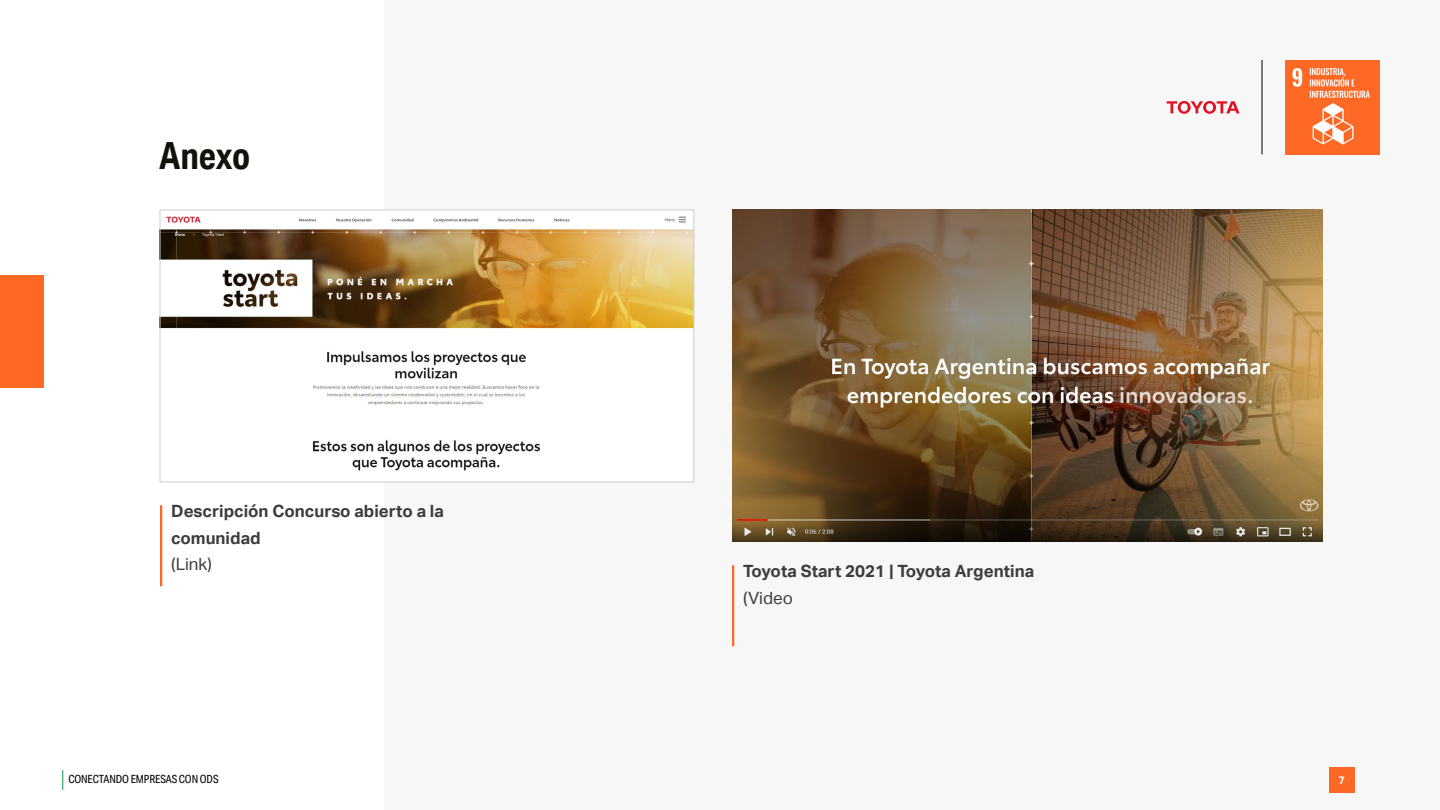
<style>
.page{position:relative;width:1440px;height:810px;background:#fff}
.page>*{position:absolute;margin:0;border:0;box-sizing:border-box;transform-origin:0 0}
.t1{font:700 37.5px "Aktiv Grotesk Cd";letter-spacing:-.005em;color:#12110c}
.t2{font:700 16.88px/26.2px "Aktiv Grotesk";color:#3c3c3b}
.t3{font:16.88px "Aktiv Grotesk";color:#3c3c3b}
.t4{font:11.25px "Aktiv Grotesk Cd";letter-spacing:-.01em;color:#000}
.t5{font:700 10.88px "Aktiv Grotesk";color:#fff}
</style>
<div class="page">
<div style="left:384px;top:0;width:1056px;height:810px;background:#f7f7f7"></div>
<hr style="left:1262px;top:60px;width:1px;height:94px;background:#000">
<svg style="left:62px;top:770px;width:1px;height:20px"></svg>
<img style="left:1285px;top:60px;width:95px;height:95px">
<div style="left:1329px;top:767px;width:25px;height:26px;background:#fd6925"></div>
<svg style="left:1167px;top:101px;width:73px;height:13px"></svg>
<hr style="left:160px;top:505px;width:2px;height:81px;background:#fd6925">
<div style="left:0;top:276px;width:44px;height:112px;background:#fd6925"></div>
<img style="left:162px;top:216px;width:530px;height:255px">
<div style="left:160px;top:210px;width:534px;height:272px;border:1px solid #ccc"></div>
<img style="left:732px;top:210px;width:591px;height:332px">
<hr style="left:732px;top:565px;width:2px;height:81px;background:#fd6925">
<h1 class="t1" style="left:159px;top:133px;width:93px">Anexo</h1>
<p class="t2" style="left:171px;top:498px;width:274px">Descripción Concurso abierto a la comunidad</p>
<p class="t3" style="left:171px;top:554px;width:42px">(Link)</p>
<p class="t2" style="left:743px;top:558px;width:292px">Toyota Start 2021 | Toyota Argentina</p>
<p class="t3" style="left:743px;top:588px;width:51px">(Video</p>
<p class="t4" style="left:68px;top:773px;width:152px">CONECTANDO EMPRESAS CON ODS</p>
<p class="t5" style="left:1338px;top:774px;width:8px">7</p>
</div>
